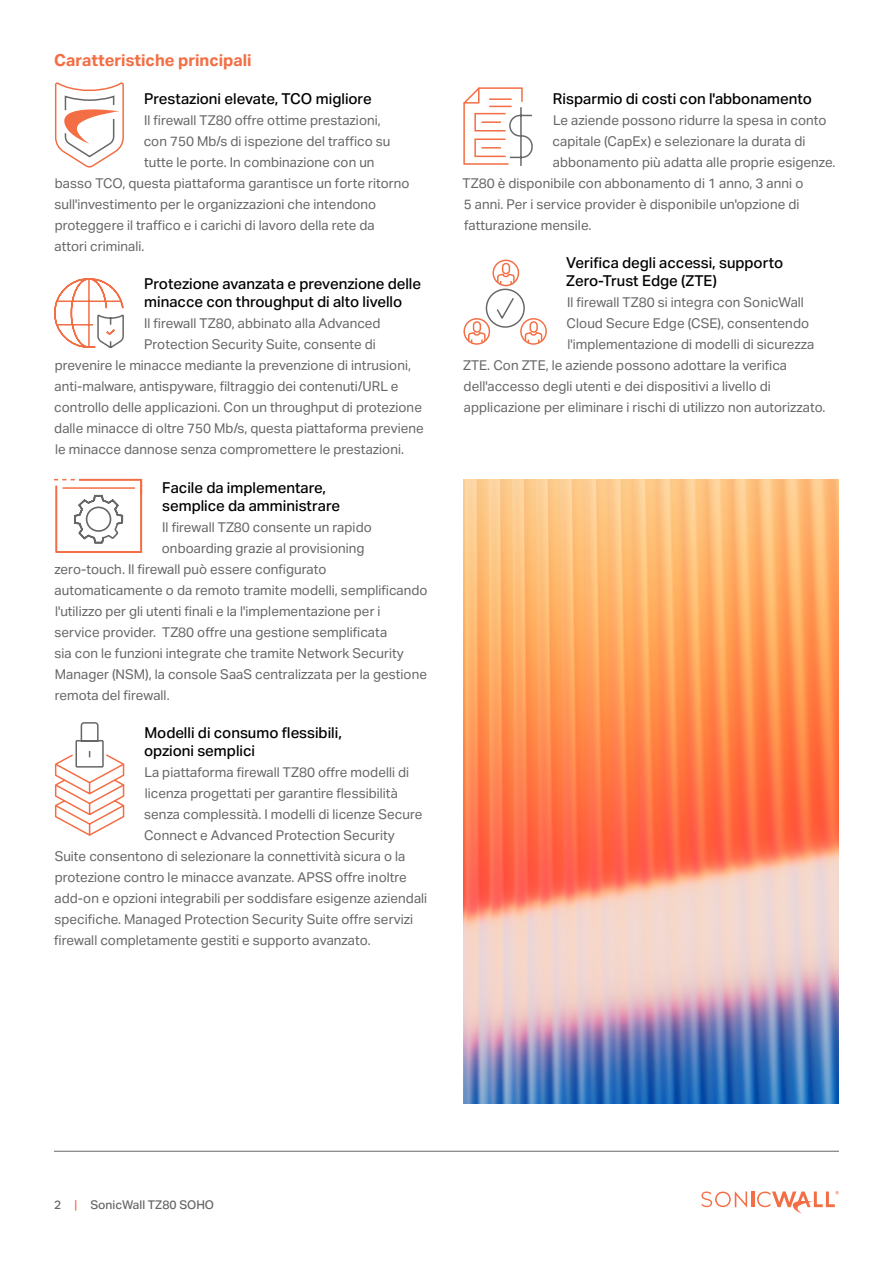
<style>
.page{position:relative;width:893px;height:1263px;background:#fff}
.page>*{position:absolute;margin:0;border:0;box-sizing:border-box;transform-origin:0 0}
.t1{font:700 16.5px "Aktiv Grotesk";color:#f36e44}
.t2{font:500 15px/18px "Aktiv Grotesk";color:#000}
.t3{font:13.5px "Aktiv Grotesk";color:#666}
.t4{font:500 12px "Aktiv Grotesk";color:#666}
.s1{color:#f36e44}
</style>
<div class="page">
<hr style="left:751px;top:1191px;width:3px;height:16px;background:#f36e44">
<svg style="left:701px;top:1191px;width:46px;height:16px"></svg>
<svg style="left:757px;top:1191px;width:82px;height:23px"></svg>
<hr style="left:54px;top:1151px;width:785px;height:1px;background:#666">
<img style="left:463px;top:479px;width:376px;height:625px">
<svg style="left:54px;top:722px;width:71px;height:114px"></svg>
<svg style="left:54px;top:478px;width:89px;height:75px"></svg>
<svg style="left:463px;top:87px;width:70px;height:79px"></svg>
<svg style="left:463px;top:259px;width:84px;height:86px"></svg>
<svg style="left:54px;top:278px;width:70px;height:70px"></svg>
<svg style="left:54px;top:82px;width:70px;height:86px"></svg>
<p class="t1" style="left:54px;top:50px;width:199px">Caratteristiche principali</p>
<p class="t2" style="left:144px;top:90px;width:229px">Prestazioni elevate, TCO migliore</p>
<p class="t3" style="left:144px;top:112px;width:238px">Il firewall TZ80 offre ottime prestazioni,</p>
<p class="t3" style="left:144px;top:133px;width:248px">con 750 Mb/s di ispezione del traffico su</p>
<p class="t3" style="left:144px;top:154px;width:232px">tutte le porte. In combinazione con un</p>
<p class="t3" style="left:55px;top:175px;width:356px">basso TCO, questa piattaforma garantisce un forte ritorno</p>
<p class="t3" style="left:54px;top:197px;width:323px">sull'investimento per le organizzazioni che intendono</p>
<p class="t3" style="left:55px;top:218px;width:322px">proteggere il traffico e i carichi di lavoro della rete da</p>
<p class="t3" style="left:55px;top:239px;width:91px">attori criminali.</p>
<p class="t2" style="left:144px;top:275px;width:279px">Protezione avanzata e prevenzione delle minacce con throughput di alto livello</p>
<p class="t3" style="left:144px;top:316px;width:238px">Il firewall TZ80, abbinato alla Advanced</p>
<p class="t3" style="left:144px;top:337px;width:233px">Protection Security Suite, consente di</p>
<p class="t3" style="left:55px;top:358px;width:358px">prevenire le minacce mediante la prevenzione di intrusioni,</p>
<p class="t3" style="left:55px;top:379px;width:346px">anti-malware, antispyware, filtraggio dei contenuti/URL e</p>
<p class="t3" style="left:54px;top:400px;width:369px">controllo delle applicazioni. Con un throughput di protezione</p>
<p class="t3" style="left:54px;top:421px;width:371px">dalle minacce di oltre 750 Mb/s, questa piattaforma previene</p>
<p class="t3" style="left:55px;top:442px;width:351px">le minacce dannose senza compromettere le prestazioni.</p>
<p class="t2" style="left:162px;top:478px;width:179px">Facile da implementare, semplice da amministrare</p>
<p class="t3" style="left:162px;top:519px;width:211px">Il firewall TZ80 consente un rapido</p>
<p class="t3" style="left:162px;top:540px;width:204px">onboarding grazie al provisioning</p>
<p class="t3" style="left:54px;top:561px;width:274px">zero-touch. Il firewall può essere configurato</p>
<p class="t3" style="left:55px;top:582px;width:375px">automaticamente o da remoto tramite modelli, semplificando</p>
<p class="t3" style="left:55px;top:603px;width:327px">l'utilizzo per gli utenti finali e la l'implementazione per i</p>
<p class="t3" style="left:54px;top:624px;width:334px">service provider. TZ80 offre una gestione semplificata</p>
<p class="t3" style="left:54px;top:645px;width:351px">sia con le funzioni integrate che tramite Network Security</p>
<p class="t3" style="left:55px;top:666px;width:374px">Manager (NSM), la console SaaS centralizzata per la gestione</p>
<p class="t3" style="left:55px;top:687px;width:117px">remota del firewall.</p>
<p class="t2" style="left:144px;top:724px;width:199px">Modelli di consumo flessibili, opzioni semplici</p>
<p class="t3" style="left:145px;top:764px;width:266px">La piattaforma firewall TZ80 offre modelli di</p>
<p class="t3" style="left:145px;top:785px;width:255px">licenza progettati per garantire flessibilità</p>
<p class="t3" style="left:144px;top:806px;width:280px">senza complessità. I modelli di licenze Secure</p>
<p class="t3" style="left:144px;top:827px;width:252px">Connect e Advanced Protection Security</p>
<p class="t3" style="left:55px;top:848px;width:352px">Suite consentono di selezionare la connettività sicura o la</p>
<p class="t3" style="left:55px;top:869px;width:354px">protezione contro le minacce avanzate. APSS offre inoltre</p>
<p class="t3" style="left:55px;top:890px;width:374px">add-on e opzioni integrabili per soddisfare esigenze aziendali</p>
<p class="t3" style="left:54px;top:911px;width:360px">specifiche. Managed Protection Security Suite offre servizi</p>
<p class="t3" style="left:54px;top:932px;width:318px">firewall completamente gestiti e supporto avanzato.</p>
<p class="t2" style="left:553px;top:90px;width:261px">Risparmio di costi con l'abbonamento</p>
<p class="t3" style="left:553px;top:112px;width:275px">Le aziende possono ridurre la spesa in conto</p>
<p class="t3" style="left:553px;top:133px;width:254px">capitale (CapEx) e selezionare la durata di</p>
<p class="t3" style="left:553px;top:154px;width:284px">abbonamento più adatta alle proprie esigenze.</p>
<p class="t3" style="left:462px;top:175px;width:342px">TZ80 è disponibile con abbonamento di 1 anno, 3 anni o</p>
<p class="t3" style="left:464px;top:197px;width:337px">5 anni. Per i service provider è disponibile un'opzione di</p>
<p class="t3" style="left:464px;top:218px;width:129px">fatturazione mensile.</p>
<p class="t2" style="left:566px;top:254px;width:218px">Verifica degli accessi, supporto<br>Zero-Trust Edge (ZTE)</p>
<p class="t3" style="left:567px;top:295px;width:238px">Il firewall TZ80 si integra con SonicWall</p>
<p class="t3" style="left:567px;top:316px;width:244px">Cloud Secure Edge (CSE), consentendo</p>
<p class="t3" style="left:567px;top:337px;width:248px">l'implementazione di modelli di sicurezza</p>
<p class="t3" style="left:463px;top:358px;width:325px">ZTE. Con ZTE, le aziende possono adottare la verifica</p>
<p class="t3" style="left:464px;top:379px;width:309px">dell'accesso degli utenti e dei dispositivi a livello di</p>
<p class="t3" style="left:464px;top:400px;width:363px">applicazione per eliminare i rischi di utilizzo non autorizzato.</p>
<p class="t4" style="left:54px;top:1198px;width:162px">2 <span class="s1">|</span> SonicWall TZ80 SOHO</p>
</div>
